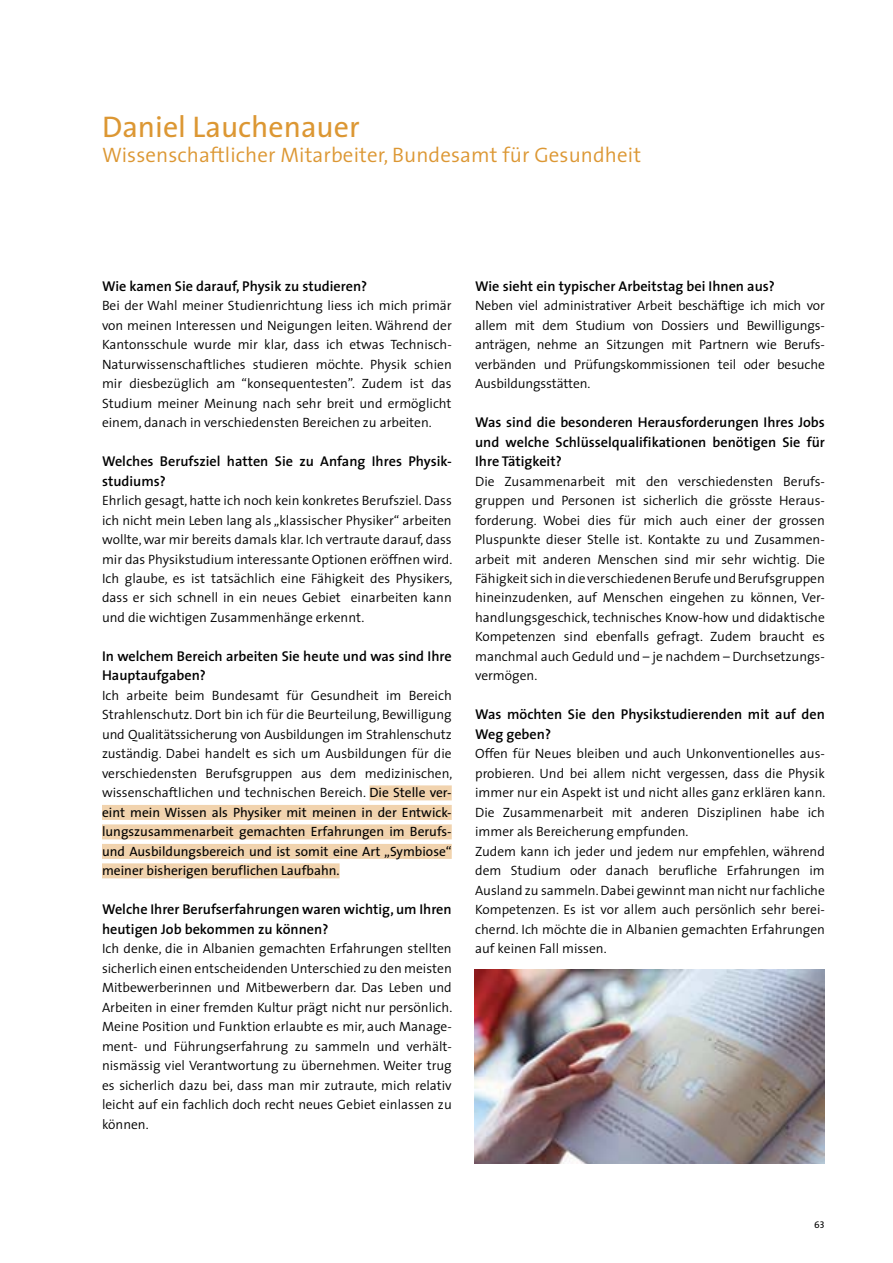
<style>
.page{position:relative;width:893px;height:1263px;background:#fff}
.page>*{position:absolute;margin:0;border:0;box-sizing:border-box;transform-origin:0 0}
.t1{font:30px "The Sans";color:#dc9733}
.t2{font:300 21px "The Sans";letter-spacing:.005em;color:#dc9733}
.t3{font:600 14.25px/19.5px "The Sans";color:#000}
.t4{font:300 13.5px/19.5px "The Sans";color:#000;text-align:justify}
.t5{font:9.75px "The Sans Caps";color:#000}
.s1{font-weight:400}
</style>
<div class="page">
<div style="left:369px;top:785px;width:83px;height:15px;background:#f1d3ae"></div>
<div style="left:102px;top:805px;width:350px;height:15px;background:#f1d3ae"></div>
<div style="left:102px;top:824px;width:350px;height:15px;background:#f1d3ae"></div>
<div style="left:102px;top:844px;width:350px;height:15px;background:#f1d3ae"></div>
<div style="left:102px;top:863px;width:238px;height:15px;background:#f1d3ae"></div>
<img style="left:475px;top:969px;width:350px;height:194px">
<h1 class="t1" style="left:102px;top:115px;width:259px">Daniel Lauchenauer</h1>
<h2 class="t2" style="left:102px;top:147px;width:541px">Wissenschaftlicher Mitarbeiter, Bundesamt für Gesundheit</h2>
<p class="t3" style="left:102px;top:277px;width:267px">Wie kamen Sie darauf, Physik zu studieren?</p>
<p class="t4" style="left:102px;top:297px;width:351px">Bei der Wahl meiner Studienrichtung liess ich mich primär von meinen Interessen und Neigungen leiten. Während der Kantonsschule wurde mir klar, dass ich etwas Technisch-Naturwissenschaftliches studieren möchte. Physik schien mir diesbezüglich am “konsequentesten”. Zudem ist das Studium meiner Meinung nach sehr breit und ermöglicht einem, danach in verschiedensten Bereichen zu arbeiten.</p>
<p class="t3" style="left:102px;top:453px;width:351px">Welches Berufsziel hatten Sie zu Anfang Ihres Physik&shy;studiums?</p>
<p class="t4" style="left:102px;top:492px;width:352px">Ehrlich gesagt, hatte ich noch kein konkretes Berufsziel. Dass ich nicht mein Leben lang als „klassischer Physiker“ arbeiten wollte, war mir bereits damals klar. Ich vertraute darauf, dass mir das Physikstudium interessante Optionen eröffnen wird.<br>Ich glaube, es ist tatsächlich eine Fähigkeit des Physikers, dass er sich schnell in ein neues Gebiet einarbeiten kann und die wichtigen Zusammenhänge erkennt.</p>
<p class="t3" style="left:102px;top:648px;width:351px">In welchem Bereich arbeiten Sie heute und was sind Ihre<br>Hauptaufgaben?</p>
<p class="t4" style="left:102px;top:687px;width:352px">Ich arbeite beim Bundesamt für Gesundheit im Bereich Strahlenschutz. Dort bin ich für die Beurteilung, Bewilligung und Qualitätssicherung von Ausbildungen im Strahlenschutz zuständig. Dabei handelt es sich um Ausbildungen für die verschiedensten Berufsgruppen aus dem medizinischen, wissenschaftlichen und technischen Bereich. <span class="s1">Die Stelle ver&shy;eint mein Wissen als Physiker mit meinen in der Entwick&shy;lungszusammenarbeit gemachten Erfahrungen im Berufs&shy;und Ausbildungsbereich und ist somit eine Art „Symbiose“ meiner bisherigen beruflichen Laufbahn.</span></p>
<p class="t3" style="left:102px;top:901px;width:351px">Welche Ihrer Berufserfahrungen waren wichtig, um Ihren heutigen Job bekommen zu können?</p>
<p class="t4" style="left:102px;top:940px;width:352px">Ich denke, die in Albanien gemachten Erfahrungen stellten sicherlich einen entscheidenden Unterschied zu den meisten Mitbewerberinnen und Mitbewerbern dar. Das Leben und Arbeiten in einer fremden Kultur prägt nicht nur persönlich.<br>Meine Position und Funktion erlaubte es mir, auch Manage&shy;ment- und Führungserfahrung zu sammeln und verhält&shy;nismässig viel Verantwortung zu übernehmen. Weiter trug es sicherlich dazu bei, dass man mir zutraute, mich relativ leicht auf ein fachlich doch recht neues Gebiet einlassen zu können.</p>
<p class="t3" style="left:475px;top:277px;width:301px">Wie sieht ein typischer Arbeitstag bei Ihnen aus?</p>
<p class="t4" style="left:475px;top:297px;width:351px">Neben viel administrativer Arbeit beschäftige ich mich vor allem mit dem Studium von Dossiers und Bewilligungs&shy;anträgen, nehme an Sitzungen mit Partnern wie Berufs&shy;verbänden und Prüfungskommissionen teil oder besuche Ausbildungsstätten.</p>
<p class="t3" style="left:475px;top:414px;width:351px;text-align:justify">Was sind die besonderen Herausforderungen Ihres Jobs und welche Schlüsselqualifikationen benötigen Sie für Ihre Tätigkeit?</p>
<p class="t4" style="left:475px;top:473px;width:351px">Die Zusammenarbeit mit den verschiedensten Berufs&shy;gruppen und Personen ist sicherlich die grösste Heraus&shy;forderung. Wobei dies für mich auch einer der grossen Pluspunkte dieser Stelle ist. Kontakte zu und Zusammen&shy;arbeit mit anderen Menschen sind mir sehr wichtig. Die Fähigkeit sich in die verschiedenen Berufe und Berufsgruppen hineinzudenken, auf Menschen eingehen zu können, Ver&shy;handlungsgeschick, technisches Know-how und didaktische Kompetenzen sind ebenfalls gefragt. Zudem braucht es manchmal auch Geduld und – je nachdem – Durchsetzungs&shy;vermögen.</p>
<p class="t3" style="left:475px;top:706px;width:351px">Was möchten Sie den Physikstudierenden mit auf den<br>Weg geben?</p>
<p class="t4" style="left:475px;top:745px;width:352px;text-align:left">Offen für Neues bleiben und auch Unkonventionelles aus&shy;probieren. Und bei allem nicht vergessen, dass die Physik immer nur ein Aspekt ist und nicht alles ganz erklären kann.<br>Die Zusammenarbeit mit anderen Disziplinen habe ich immer als Bereicherung empfunden.<br>Zudem kann ich jeder und jedem nur empfehlen, während dem Studium oder danach berufliche Erfahrungen im Ausland zu sammeln. Dabei gewinnt man nicht nur fachliche Kompetenzen. Es ist vor allem auch persönlich sehr berei&shy;chernd. Ich möchte die in Albanien gemachten Erfahrungen auf keinen Fall missen.</p>
<p class="t5" style="left:814px;top:1216px;width:12px">63</p>
</div>
